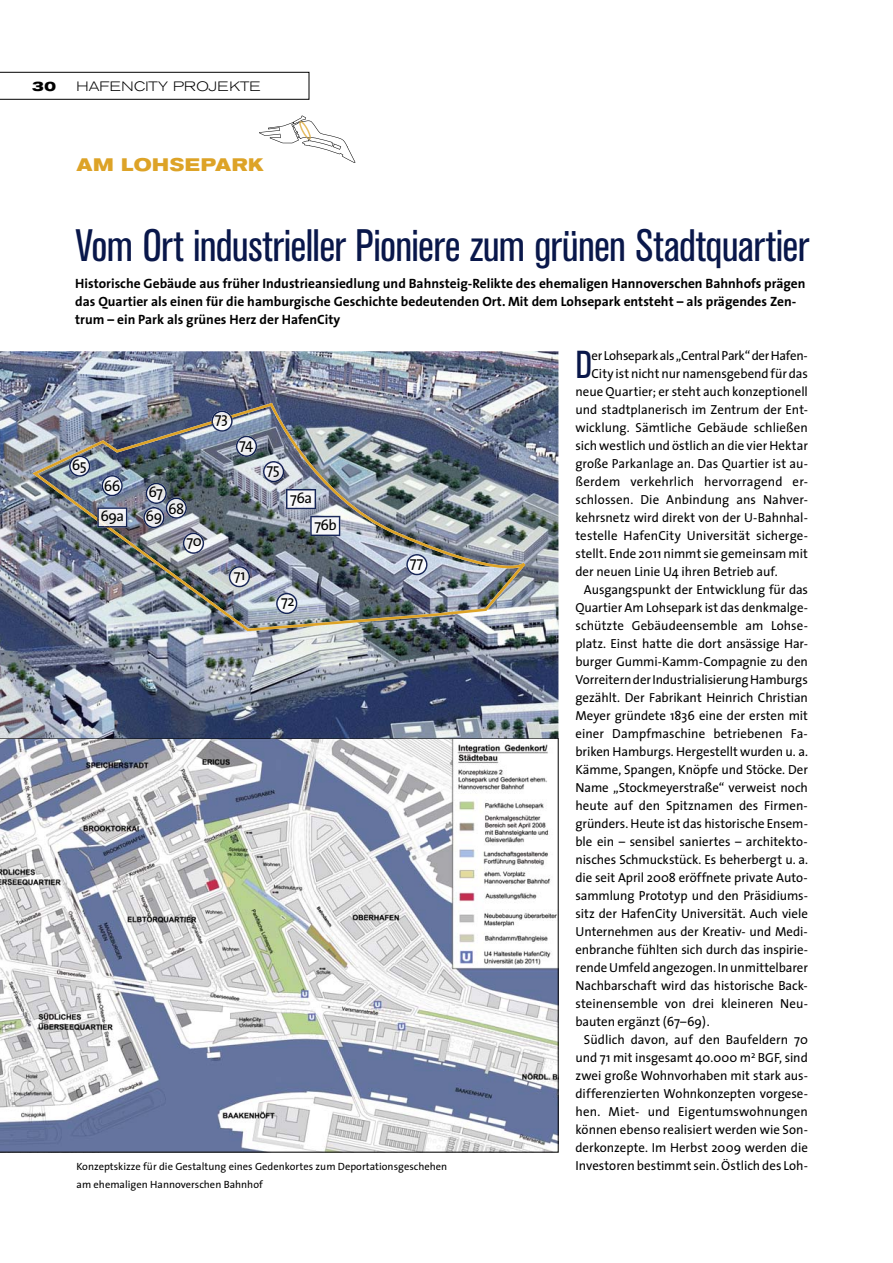
<style>
.page{position:relative;width:893px;height:1263px;background:#fff}
.page>*{position:absolute;margin:0;border:0;box-sizing:border-box;transform-origin:0 0}
.t1{font:condensed 45px "Akzidenz Grotesk BE";letter-spacing:-.015em;color:#09174a}
.t2{font:condensed 38.55px "Akzidenz Grotesk BE";color:#09174a}
.t3{font:700 expanded 18px "Akzidenz Grotesk BE";letter-spacing:.03em;color:#dda327}
.t4{font:15px "The Sans";letter-spacing:-.035em;color:#000}
.t5{font:700 13.5px/18px "The Sans";color:#000}
.t6{font:300 expanded 13.5px "Akzidenz Grotesk BE";letter-spacing:.025em;color:#000}
.t7{font:700 expanded 13.5px "Akzidenz Grotesk BE";color:#000}
.t8{font:13.2px "The Sans";color:#000}
.t9{font:13.2px "The Sans";letter-spacing:-.02em;color:#000}
.t10{font:10.5px/18px "The Sans";color:#000}
</style>
<div class="page">
<img style="left:0;top:351px;width:558px;height:387px">
<svg style="left:0;top:738px;width:558px;height:414px"></svg>
<svg style="left:259px;top:115px;width:96px;height:48px"></svg>
<svg style="left:0;top:72px;width:309px;height:28px"></svg>
<img style="left:32px;top:403px;width:493px;height:228px">
<img style="left:211px;top:410px;width:22px;height:22px">
<svg style="left:211px;top:415px;width:21px;height:9px"></svg>
<img style="left:236px;top:436px;width:21px;height:21px">
<img style="left:263px;top:461px;width:21px;height:21px">
<img style="left:406px;top:554px;width:22px;height:21px">
<img style="left:310px;top:516px;width:30px;height:20px">
<img style="left:286px;top:489px;width:30px;height:20px">
<img style="left:69px;top:455px;width:21px;height:22px">
<img style="left:102px;top:475px;width:21px;height:21px">
<img style="left:146px;top:483px;width:21px;height:21px">
<img style="left:166px;top:497px;width:21px;height:22px">
<img style="left:143px;top:507px;width:22px;height:21px">
<img style="left:183px;top:533px;width:21px;height:21px">
<img style="left:229px;top:566px;width:21px;height:21px">
<img style="left:276px;top:593px;width:21px;height:21px">
<img style="left:97px;top:507px;width:30px;height:21px">
<svg style="left:97px;top:518px;width:14px;height:10px"></svg>
<p class="t7" style="left:33px;top:81px;width:25px">30</p>
<p class="t6" style="left:77px;top:81px;width:186px">HAFENCITY PROJEKTE</p>
<h3 class="t3" style="left:77px;top:159px;width:188px">AM LOHSEPARK</h3>
<h1 class="t1" style="left:76px;top:229px;width:735px">Vom Ort industrieller Pioniere zum grünen Stadtquartier</h1>
<p class="t5" style="left:75px;top:275px;width:732px">Historische Gebäude aus früher Industrieansiedlung und Bahnsteig-Relikte des ehemaligen Hannoverschen Bahnhofs prägen das Quartier als einen für die hamburgische Geschichte bedeutenden Ort. Mit dem Lohsepark entsteht – als prägendes Zen&shy;trum – ein Park als grünes Herz der HafenCity</p>
<p class="t4" style="left:72px;top:459px;width:16px">65</p>
<p class="t4" style="left:104px;top:480px;width:18px">66</p>
<p class="t4" style="left:100px;top:510px;width:25px">69a</p>
<p class="t4" style="left:148px;top:486px;width:16px">67</p>
<p class="t4" style="left:168px;top:503px;width:18px">68</p>
<p class="t4" style="left:146px;top:510px;width:18px">69</p>
<p class="t4" style="left:187px;top:535px;width:17px">70</p>
<p class="t4" style="left:215px;top:412px;width:15px">73</p>
<p class="t4" style="left:239px;top:438px;width:15px">74</p>
<p class="t4" style="left:266px;top:463px;width:15px">75</p>
<p class="t4" style="left:290px;top:492px;width:23px">76a</p>
<p class="t4" style="left:314px;top:519px;width:24px">76b</p>
<p class="t4" style="left:234px;top:569px;width:13px">71</p>
<p class="t4" style="left:281px;top:595px;width:15px">72</p>
<p class="t4" style="left:410px;top:556px;width:15px">77</p>
<p class="t10" style="left:77px;top:1159px;width:372px">Konzeptskizze für die Gestaltung eines Gedenkortes zum Deportationsgeschehen am ehemaligen Hannoverschen Bahnhof</p>
<h2 class="t2" style="left:575px;top:351px;width:18px">D</h2>
<p class="t9" style="left:592px;top:351px;width:218px">er Lohsepark als „Central Park“ der Hafen-</p>
<p class="t8" style="left:592px;top:369px;width:218px">City ist nicht nur namensgebend für das</p>
<p class="t8" style="left:575px;top:387px;width:234px">neue Quartier; er steht auch konzeptionell</p>
<p class="t8" style="left:575px;top:405px;width:234px">und stadtplanerisch im Zentrum der Ent-</p>
<p class="t8" style="left:575px;top:423px;width:234px">wicklung. Sämtliche Gebäude schließen</p>
<p class="t8" style="left:575px;top:441px;width:234px">sich westlich und östlich an die vier Hektar</p>
<p class="t8" style="left:575px;top:459px;width:234px">große Parkanlage an. Das Quartier ist au-</p>
<p class="t8" style="left:575px;top:477px;width:234px">ßerdem verkehrlich hervorragend er-</p>
<p class="t8" style="left:575px;top:495px;width:234px">schlossen. Die Anbindung ans Nahver-</p>
<p class="t8" style="left:575px;top:513px;width:234px">kehrsnetz wird direkt von der U-Bahnhal-</p>
<p class="t8" style="left:575px;top:531px;width:234px">testelle HafenCity Universität sicherge-</p>
<p class="t8" style="left:575px;top:549px;width:234px">stellt. Ende 2011 nimmt sie gemeinsam mit</p>
<p class="t8" style="left:575px;top:567px;width:204px">der neuen Linie U4 ihren Betrieb auf.</p>
<p class="t8" style="left:584px;top:585px;width:226px">Ausgangspunkt der Entwicklung für das</p>
<p class="t8" style="left:575px;top:603px;width:234px">Quartier Am Lohsepark ist das denkmalge-</p>
<p class="t8" style="left:575px;top:621px;width:234px">schützte Gebäudeensemble am Lohse-</p>
<p class="t8" style="left:575px;top:639px;width:234px">platz. Einst hatte die dort ansässige Har-</p>
<p class="t8" style="left:575px;top:657px;width:234px">burger Gummi-Kamm-Compagnie zu den</p>
<p class="t8" style="left:575px;top:675px;width:234px">Vorreitern der Industrialisierung Hamburgs</p>
<p class="t8" style="left:575px;top:693px;width:234px">gezählt. Der Fabrikant Heinrich Christian</p>
<p class="t8" style="left:575px;top:711px;width:234px">Meyer gründete 1836 eine der ersten mit</p>
<p class="t8" style="left:575px;top:729px;width:234px">einer Dampfmaschine betriebenen Fa-</p>
<p class="t8" style="left:575px;top:747px;width:234px">briken Hamburgs. Hergestellt wurden u. a.</p>
<p class="t8" style="left:575px;top:765px;width:234px">Kämme, Spangen, Knöpfe und Stöcke. Der</p>
<p class="t8" style="left:575px;top:783px;width:234px">Name „Stockmeyerstraße“ verweist noch</p>
<p class="t8" style="left:575px;top:801px;width:234px">heute auf den Spitznamen des Firmen-</p>
<p class="t8" style="left:575px;top:819px;width:234px">gründers. Heute ist das historische Ensem-</p>
<p class="t8" style="left:575px;top:837px;width:234px">ble ein – sensibel saniertes – architekto-</p>
<p class="t8" style="left:575px;top:855px;width:234px">nisches Schmuckstück. Es beherbergt u. a.</p>
<p class="t8" style="left:575px;top:873px;width:234px">die seit April 2008 eröffnete private Auto-</p>
<p class="t8" style="left:575px;top:891px;width:234px">sammlung Prototyp und den Präsidiums-</p>
<p class="t8" style="left:575px;top:909px;width:234px">sitz der HafenCity Universität. Auch viele</p>
<p class="t8" style="left:575px;top:927px;width:234px">Unternehmen aus der Kreativ- und Medi-</p>
<p class="t8" style="left:575px;top:945px;width:234px">enbranche fühlten sich durch das inspirie-</p>
<p class="t8" style="left:575px;top:963px;width:234px">rende Umfeld angezogen. In unmittelbarer</p>
<p class="t8" style="left:575px;top:981px;width:234px">Nachbarschaft wird das historische Back-</p>
<p class="t8" style="left:575px;top:999px;width:234px">steinensemble von drei kleineren Neu-</p>
<p class="t8" style="left:575px;top:1017px;width:136px">bauten ergänzt (67–69).</p>
<p class="t8" style="left:584px;top:1035px;width:225px">Südlich davon, auf den Baufeldern 70</p>
<p class="t8" style="left:575px;top:1053px;width:234px">und 71 mit insgesamt 40.000 m<sup>2</sup> BGF, sind</p>
<p class="t8" style="left:575px;top:1071px;width:234px">zwei große Wohnvorhaben mit stark aus-</p>
<p class="t8" style="left:575px;top:1089px;width:234px">differenzierten Wohnkonzepten vorgese-</p>
<p class="t8" style="left:575px;top:1107px;width:234px">hen. Miet- und Eigentumswohnungen</p>
<p class="t8" style="left:575px;top:1125px;width:234px">können ebenso realisiert werden wie Son-</p>
<p class="t8" style="left:575px;top:1143px;width:234px">derkonzepte. Im Herbst 2009 werden die</p>
<p class="t8" style="left:575px;top:1161px;width:234px">Investoren bestimmt sein. Östlich des Loh-</p>
</div>
